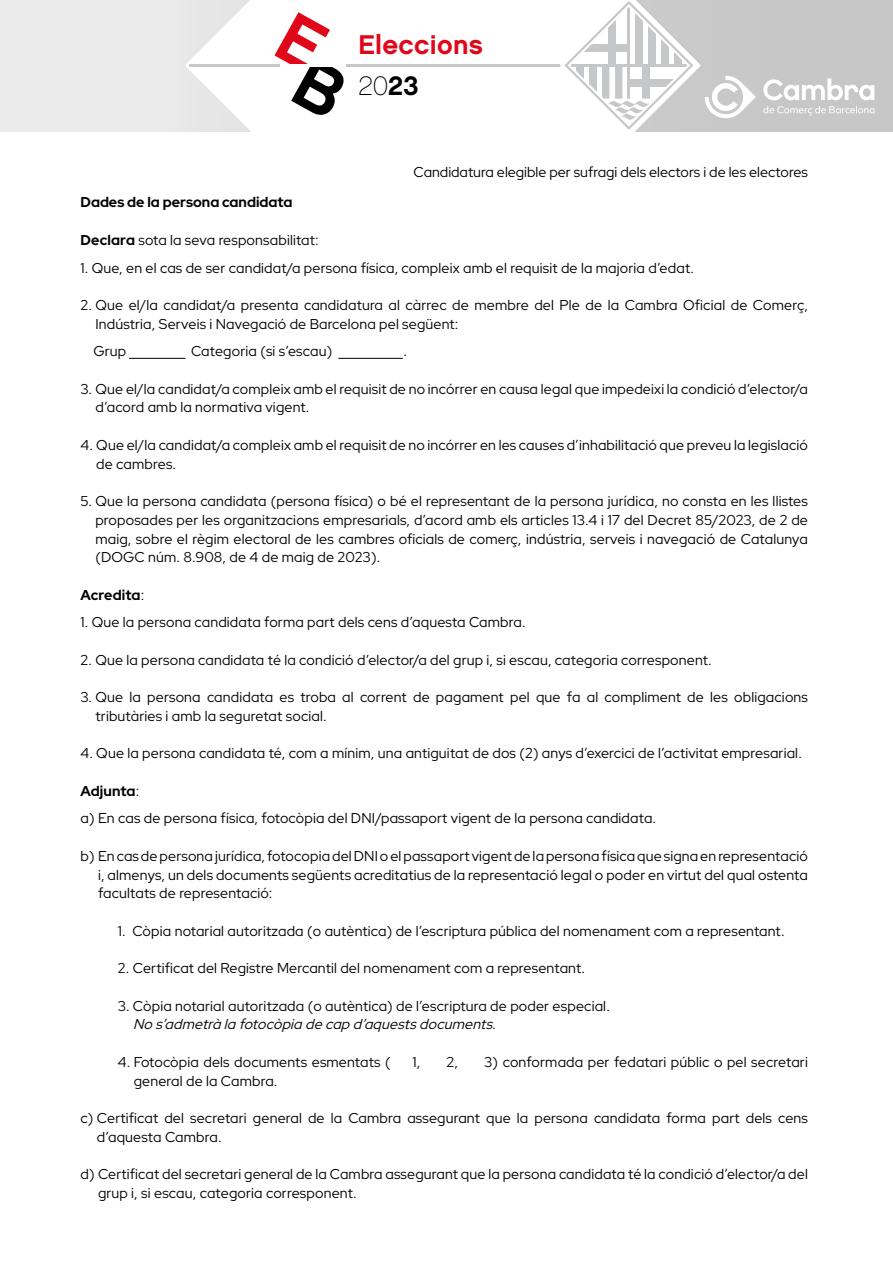
<style>
.page{position:relative;width:893px;height:1263px;background:#fff}
.page>*{position:absolute;margin:0;border:0;box-sizing:border-box;transform-origin:0 0}
.t1{font:27px "Chalet New York Nineteen Eighty";letter-spacing:.01em;color:#e0071b}
.t2{font:27px "Chalet Paris Nineteen Sixty";color:#000}
.t3{font:14.25px/18.8px "Red Hat Display";letter-spacing:.01em;color:#000}
.t4{font:italic 14.25px "Red Hat Display";color:#000}
.t5{font:700 14.25px "Red Hat Display";color:#000}
.s1{font-family:"Chalet New York Nineteen Eighty"}
.s2{font-weight:700}
.s3{font-weight:400}
</style>
<div class="page">
<svg style="left:0;top:0;width:893px;height:132px;background:#dadada"></svg>
<svg style="left:185px;top:0;width:129px;height:132px"></svg>
<svg style="left:314px;top:0;width:387px;height:132px"></svg>
<svg style="left:564px;top:1px;width:129px;height:129px"></svg>
<svg style="left:568px;top:4px;width:122px;height:123px"></svg>
<svg style="left:570px;top:7px;width:117px;height:117px"></svg>
<div style="left:608px;top:20px;width:8px;height:44px;background:#c5c7c8"></div>
<div style="left:635px;top:12px;width:8px;height:53px;background:#c5c7c8"></div>
<svg style="left:648px;top:20px;width:8px;height:44px"></svg>
<svg style="left:661px;top:20px;width:8px;height:44px"></svg>
<svg style="left:674px;top:20px;width:8px;height:44px"></svg>
<div style="left:579px;top:44px;width:49px;height:8px;background:#c5c7c8"></div>
<svg style="left:576px;top:66px;width:7px;height:45px"></svg>
<svg style="left:589px;top:66px;width:7px;height:45px"></svg>
<svg style="left:651px;top:79px;width:27px;height:7px"></svg>
<hr style="left:570px;top:64px;width:117px;height:2px;background:#c5c7c8">
<hr style="left:628px;top:7px;width:2px;height:92px;background:#c5c7c8">
<svg style="left:602px;top:66px;width:49px;height:59px"></svg>
<hr style="left:346px;top:64px;width:183px;height:2px;background:#c5c7c8">
<hr style="left:438px;top:64px;width:123px;height:2px;background:#c5c7c8">
<hr style="left:189px;top:64px;width:82px;height:2px;background:#c5c7c8">
<svg style="left:705px;top:76px;width:51px;height:42px"></svg>
<svg style="left:763px;top:78px;width:111px;height:22px"></svg>
<svg style="left:763px;top:106px;width:111px;height:10px"></svg>
<hr style="left:129px;top:358px;width:56px;height:1px;background:#000">
<hr style="left:338px;top:358px;width:65px;height:1px;background:#000">
<svg style="left:270px;top:12px;width:80px;height:108px"></svg>
<h1 class="t1" style="left:359px;top:28px;width:126px">Eleccions</h1>
<h1 class="t2" style="left:359px;top:70px;width:62px">20<span class="s1">23</span></h1>
<p class="t5" style="left:80px;top:192px;width:213px">Dades de la persona candidata</p>
<p class="t3" style="left:414px;top:162px;width:396px">Candidatura elegible per sufragi dels electors i de les electores</p>
<p class="t3" style="left:80px;top:231px;width:240px"><span class="s2">Declara</span> sota la seva responsabilitat:</p>
<p class="t3" style="left:80px;top:258px;width:615px">1. Que, en el cas de ser candidat/a persona física, compleix amb el requisit de la majoria d’edat.</p>
<p class="t3" style="left:95px;top:295px;width:714px;text-indent:-15px">2. Que el/la candidat/a presenta candidatura al càrrec de membre del Ple de la Cambra Oficial de Comerç,<br>Indústria, Serveis i Navegació de Barcelona pel següent:</p>
<p class="t3" style="left:93px;top:341px;width:34px">Grup</p>
<p class="t3" style="left:191px;top:341px;width:143px">Categoria (si s’escau)</p>
<p class="t3" style="left:404px;top:341px;width:5px">.</p>
<p class="t3" style="left:96px;top:379px;width:714px;text-indent:-15px">3. Que el/la candidat/a compleix amb el requisit de no incórrer en causa legal que impedeixi la condició d’elector/a d’acord amb la normativa vigent.</p>
<p class="t3" style="left:96px;top:435px;width:713px;text-indent:-16px">4. Que el/la candidat/a compleix amb el requisit de no incórrer en les causes d’inhabilitació que preveu la legislació de cambres.</p>
<p class="t3" style="left:95px;top:491px;width:714px;text-align:justify;text-indent:-15px">5. Que la persona candidata (persona física) o bé el representant de la persona jurídica, no consta en les llistes proposades per les organitzacions empresarials, d’acord amb els articles 13.4 i 17 del Decret 85/2023, de 2 de maig, sobre el règim electoral de les cambres oficials de comerç, indústria, serveis i navegació de Catalunya (DOGC núm. 8.908, de 4 de maig de 2023).</p>
<p class="t5" style="left:80px;top:586px;width:65px">Acredita<span class="s3">:</span></p>
<p class="t3" style="left:80px;top:612px;width:447px">1. Que la persona candidata forma part dels cens d’aquesta Cambra.</p>
<p class="t3" style="left:80px;top:650px;width:633px">2. Que la persona candidata té la condició d’elector/a del grup i, si escau, categoria corresponent.</p>
<p class="t3" style="left:96px;top:687px;width:714px;text-indent:-15px">3. Que la persona candidata es troba al corrent de pagament pel que fa al compliment de les obligacions tributàries i amb la seguretat social.</p>
<p class="t3" style="left:80px;top:744px;width:723px">4. Que la persona candidata té, com a mínim, una antiguitat de dos (2) anys d’exercici de l’activitat empresarial.</p>
<p class="t3" style="left:80px;top:777px;width:577px;line-height:27.3px"><span class="s2">Adjunta</span>:<br>a) En cas de persona física, fotocòpia del DNI/passaport vigent de la persona candidata.</p>
<p class="t3" style="left:98px;top:846px;width:711px;text-align:justify;text-indent:-18px">b) En cas de persona jurídica, fotocopia del DNI o el passaport vigent de la persona física que signa en representació i, almenys, un dels documents següents acreditatius de la representació legal o poder en virtut del qual ostenta facultats de representació:</p>
<p class="t3" style="left:118px;top:921px;width:668px">1. Còpia notarial autoritzada (o autèntica) de l’escriptura pública del nomenament com a representant.</p>
<p class="t3" style="left:118px;top:958px;width:469px">2. Certificat del Registre Mercantil del nomenament com a representant.</p>
<p class="t3" style="left:118px;top:996px;width:493px">3. Còpia notarial autoritzada (o autèntica) de l’escriptura de poder especial.</p>
<p class="t4" style="left:133px;top:1015px;width:369px">No s’admetrà la fotocòpia de cap d’aquestsdocuments.</p>
<p class="t3" style="left:118px;top:1052px;width:274px">4. Fotocòpia dels documents esmentats (</p>
<p class="t3" style="left:412px;top:1052px;width:9px">1,</p>
<p class="t3" style="left:446px;top:1052px;width:13px">2,</p>
<p class="t3" style="left:484px;top:1052px;width:325px">3) conformada per fedatari públic o pel secretari</p>
<p class="t3" style="left:134px;top:1071px;width:145px">general de la Cambra.</p>
<p class="t3" style="left:97px;top:1108px;width:712px;text-indent:-16px">c) Certificat del secretari general de la Cambra assegurant que la persona candidata forma part dels cens d’aquesta Cambra.</p>
<p class="t3" style="left:98px;top:1165px;width:711px;text-indent:-18px">d) Certificat del secretari general de la Cambra assegurant que la persona candidata té la condició d’elector/a del grup i, si escau, categoria corresponent.</p>
</div>
